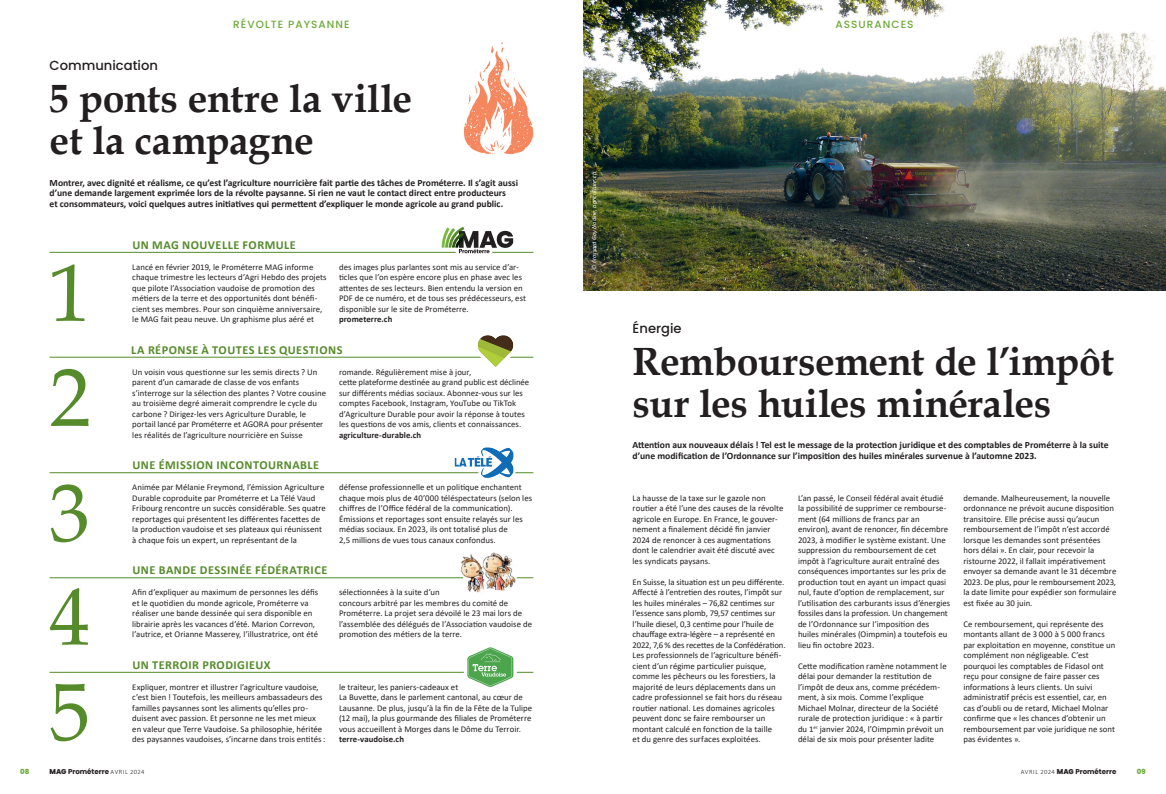
<style>
.page{position:relative;width:1166px;height:794px;background:#fff}
.page>*{position:absolute;margin:0;border:0;box-sizing:border-box;transform-origin:0 0}
.titre{font:81.11px "Book Antiqua";color:#558b2b}
.titre-2{font:700 39.38px/42px "Book Antiqua";letter-spacing:-.01em;color:#231f20}
.surtitre{font:500 13.12px "Poppins";color:#231f20}
.inter_titre{font:700 12.25px "Calibri";letter-spacing:.035em;color:#558b2b}
.t1{font:500 10.5px "Poppins";letter-spacing:.1em;color:#6daa38}
.Chapeau{font:700 9.62px/10.5px "Calibri";color:#231f20}
.Texte{font:8.75px/10.5px "Calibri";color:#231f20}
.Texte-2{font:700 8.75px "Calibri";letter-spacing:.005em;color:#231f20}
.t2{font:700 7px "Poppins";color:#231f20}
.t3{font:800 7px "Poppins";color:#6daa38}
.copyright{font:italic 6.12px "Calibri";letter-spacing:.015em;color:#fff}
.s1{font-weight:800}
.s2{font-family:"Calibri";font-weight:300;font-size:6.56px}
</style>
<div class="page">
<img style="left:583px;top:0;width:583px;height:291px">
<svg style="left:464px;top:42px;width:69px;height:112px"></svg>
<hr style="left:50px;top:252px;width:483px;height:1px;background:#558b2b">
<hr style="left:50px;top:357px;width:483px;height:1px;background:#558b2b">
<hr style="left:50px;top:472px;width:483px;height:1px;background:#558b2b">
<hr style="left:50px;top:577px;width:483px;height:1px;background:#558b2b">
<hr style="left:50px;top:672px;width:483px;height:1px;background:#558b2b">
<svg style="left:453px;top:452px;width:62px;height:22px"></svg>
<img style="left:455px;top:447px;width:58px;height:31px">
<svg style="left:462px;top:647px;width:57px;height:40px"></svg>
<img style="left:457px;top:552px;width:60px;height:41px">
<svg style="left:438px;top:226px;width:78px;height:28px"></svg>
<svg style="left:472px;top:335px;width:47px;height:32px"></svg>
<p class="t1" style="left:233px;top:19px;width:118px">RÉVOLTE PAYSANNE</p>
<p class="t1" style="left:835px;top:19px;width:80px">ASSURANCES</p>
<p class="surtitre" style="left:50px;top:58px;width:110px">Communication</p>
<p class="titre-2" style="left:50px;top:78px;width:364px">5 ponts entre la ville et la campagne</p>
<p class="Chapeau" style="left:50px;top:177px;width:470px">Montrer, avec dignité et réalisme, ce qu’est l’agriculture nourricière fait partie des tâches de Prométerre. Il s’agit aussi d’une demande largement exprimée lors de la révolte paysanne. Si rien ne vaut le contact direct entre producteurs<br>et consommateurs, voici quelques autres initiatives qui permettent d’expliquer le monde agricole au grand public.</p>
<p class="titre" style="left:50px;top:237px;width:42px">1</p>
<p class="titre" style="left:50px;top:342px;width:42px">2</p>
<p class="titre" style="left:50px;top:457px;width:42px">3</p>
<p class="titre" style="left:50px;top:560px;width:42px">4</p>
<p class="titre" style="left:50px;top:656px;width:42px">5</p>
<p class="inter_titre" style="left:133px;top:236px;width:165px">UN MAG NOUVELLE FORMULE</p>
<p class="Texte" style="left:132px;top:261px;width:196px">Lancé en février 2019, le Prométerre MAG informe chaque trimestre les lecteurs d’Agri Hebdo des projets que pilote l’Association vaudoise de promotion des métiers de la terre et des opportunités dont bénéfi&shy;cient ses membres. Pour son cinquième anniversaire, le MAG fait peau neuve. Un graphisme plus aéré et</p>
<p class="Texte" style="left:339px;top:261px;width:189px">des images plus parlantes sont mis au service d’ar&shy;ticles que l’on espère encore plus en phase avec les attentes de ses lecteurs. Bien entendu la version en PDF de ce numéro, et de tous ses prédécesseurs, est disponible sur le site de Prométerre.</p>
<p class="Texte-2" style="left:339px;top:313px;width:55px">prometerre.ch</p>
<p class="inter_titre" style="left:131px;top:341px;width:213px">LA RÉPONSE À TOUTES LES QUESTIONS</p>
<p class="Texte" style="left:132px;top:366px;width:195px">Un voisin vous questionne sur les semis directs ? Un parent d’un camarade de classe de vos enfants s’interroge sur la sélection des plantes ? Votre cousine au troisième degré aimerait comprendre le cycle du carbone ? Dirigez-les vers Agriculture Durable, le portail lancé par Prométerre et AGORA pour présenter les réalités de l’agriculture nourricière en Suisse</p>
<p class="Texte" style="left:339px;top:366px;width:192px">romande. Régulièrement mise à jour,<br>cette plateforme destinée au grand public est déclinée sur différents médias sociaux. Abonnez-vous sur les comptes Facebook, Instagram, YouTube ou TikTok d’Agriculture Durable pour avoir la réponse à toutes les questions de vos amis, clients et connaissances.</p>
<p class="Texte-2" style="left:339px;top:428px;width:84px">agriculture-durable.ch</p>
<p class="inter_titre" style="left:133px;top:456px;width:188px">UNE ÉMISSION INCONTOURNABLE</p>
<p class="Texte" style="left:132px;top:482px;width:195px">Animée par Mélanie Freymond, l’émission Agriculture Durable coproduite par Prométerre et La Télé Vaud Fribourg rencontre un succès considérable. Ses quatre reportages qui présentent les différentes facettes de la production vaudoise et ses plateaux qui réunissent à chaque fois un expert, un représentant de la</p>
<p class="Texte" style="left:339px;top:482px;width:195px">défense professionnelle et un politique enchantent chaque mois plus de 40’000 téléspectateurs (selon les chiffres de l’Office fédéral de la communication).<br>Émissions et reportages sont ensuite relayés sur les médias sociaux. En 2023, ils ont totalisé plus de<br>2,5 millions de vues tous canaux confondus.</p>
<p class="inter_titre" style="left:133px;top:561px;width:196px">UNE BANDE DESSINÉE FÉDÉRATRICE</p>
<p class="Texte" style="left:132px;top:587px;width:187px">Afin d’expliquer au maximum de personnes les défis et le quotidien du monde agricole, Prométerre va réaliser une bande dessinée qui sera disponible en librairie après les vacances d’été. Marion Correvon, l’autrice, et Orianne Masserey, l’illustratrice, ont été</p>
<p class="Texte" style="left:339px;top:587px;width:194px">sélectionnées à la suite d’un<br>concours arbitré par les membres du comité de Prométerre. La projet sera dévoilé le 23 mai lors de l’assemblée des délégués de l’Association vaudoise de promotion des métiers de la terre.</p>
<p class="inter_titre" style="left:133px;top:656px;width:140px">UN TERROIR PRODIGIEUX</p>
<p class="Texte" style="left:132px;top:681px;width:195px">Expliquer, montrer et illustrer l’agriculture vaudoise, c’est bien ! Toutefois, les meilleurs ambassadeurs des familles paysannes sont les aliments qu’elles pro&shy;duisent avec passion. Et personne ne les met mieux en valeur que Terre Vaudoise. Sa philosophie, héritée des paysannes vaudoises, s’incarne dans trois entités :</p>
<p class="Texte" style="left:339px;top:681px;width:194px">le traiteur, les paniers-cadeaux et<br>La Buvette, dans le parlement cantonal, au cœur de Lausanne. De plus, jusqu’à la fin de la Fête de la Tulipe (12 mai), la plus gourmande des filiales de Prométerre vous accueillent à Morges dans le Dôme du Terroir.</p>
<p class="Texte-2" style="left:339px;top:733px;width:66px">terre-vaudoise.ch</p>
<p class="copyright" style="left:590px;top:270px;width:99px;rotate:-90deg">© Frossard Goy Nadine, agriculture.ch</p>
<p class="surtitre" style="left:632px;top:320px;width:50px">Énergie</p>
<p class="titre-2" style="left:632px;top:340px;width:483px">Remboursement de l’impôt sur les huiles minérales</p>
<p class="Chapeau" style="left:632px;top:439px;width:477px">Attention aux nouveaux délais ! Tel est le message de la protection juridique et des comptables de Prométerre à la suite d’une modification de l’Ordonnance sur l’imposition des huiles minérales survenue à l’automne 2023.</p>
<p class="Texte" style="left:632px;top:492px;width:152px">La hausse de la taxe sur le gazole non routier a été l’une des causes de la révolte agricole en Europe. En France, le gouver&shy;nement a finalement décidé fin janvier 2024 de renoncer à ces augmentations dont le calendrier avait été discuté avec les syndicats paysans.</p>
<p class="Texte" style="left:632px;top:576px;width:154px">En Suisse, la situation est un peu différente.<br>Affecté à l’entretien des routes, l’impôt sur les huiles minérales – 76,82 centimes sur l’essence sans plomb, 79,57 centimes sur l’huile diesel, 0,3 centime pour l’huile de chauffage extra-légère – a représenté en 2022, 7,6 % des recettes de la Confédération.<br>Les professionnels de l’agriculture bénéfi&shy;cient d’un régime particulier puisque, comme les pêcheurs ou les forestiers, la majorité de leurs déplacements dans un cadre professionnel se fait hors du réseau routier national. Les domaines agricoles peuvent donc se faire rembourser un montant calculé en fonction de la taille<br>et du genre des surfaces exploitées.</p>
<p class="Texte" style="left:798px;top:492px;width:154px">L’an passé, le Conseil fédéral avait étudié la possibilité de supprimer ce rembourse&shy;ment (64 millions de francs par an environ), avant de renoncer, fin décembre 2023, à modifier le système existant. Une suppression du remboursement de cet impôt à l’agriculture aurait entraîné des conséquences importantes sur les prix de production tout en ayant un impact quasi nul, faute d’option de remplacement, sur l’utilisation des carburants issus d’énergies fossiles dans la profession. Un changement de l’Ordonnance sur l’imposition des huiles minérales (Oimpmin) a toutefois eu lieu fin octobre 2023.</p>
<p class="Texte" style="left:798px;top:660px;width:150px">Cette modification ramène notamment le délai pour demander la restitution de l’impôt de deux ans, comme précédem&shy;ment, à six mois. Comme l’explique Michael Molnar, directeur de la Société rurale de protection juridique : « à partir du 1<sup>er</sup> janvier 2024, l’Oimpmin prévoit un délai de six mois pour présenter ladite</p>
<p class="Texte" style="left:963px;top:492px;width:154px">demande. Malheureusement, la nouvelle ordonnance ne prévoit aucune disposition transitoire. Elle précise aussi qu’aucun remboursement de l’impôt n’est accordé lorsque les demandes sont présentées hors délai ». En clair, pour recevoir la ristourne 2022, il fallait impérativement envoyer sa demande avant le 31 décembre 2023. De plus, pour le remboursement 2023, la date limite pour expédier son formulaire est fixée au 30 juin.</p>
<p class="Texte" style="left:963px;top:618px;width:153px">Ce remboursement, qui représente des montants allant de 3 000 à 5 000 francs par exploitation en moyenne, constitue un complément non négligeable. C’est pourquoi les comptables de Fidasol ont reçu pour consigne de faire passer ces informations à leurs clients. Un suivi administratif précis est essentiel, car, en cas d’oubli ou de retard, Michael Molnar confirme que « les chances d’obtenir un remboursement par voie juridique ne sont pas évidentes ».</p>
<p class="t3" style="left:20px;top:767px;width:11px">08</p>
<p class="t2" style="left:50px;top:767px;width:96px"><span class="s1">MAG</span> Prométerre <span class="s2">AVRIL 2024</span></p>
<p class="t2" style="left:1021px;top:767px;width:97px"><span class="s2">AVRIL 2024</span> <span class="s1">MAG</span> Prométerre</p>
<p class="t3" style="left:1137px;top:767px;width:10px">09</p>
</div>
